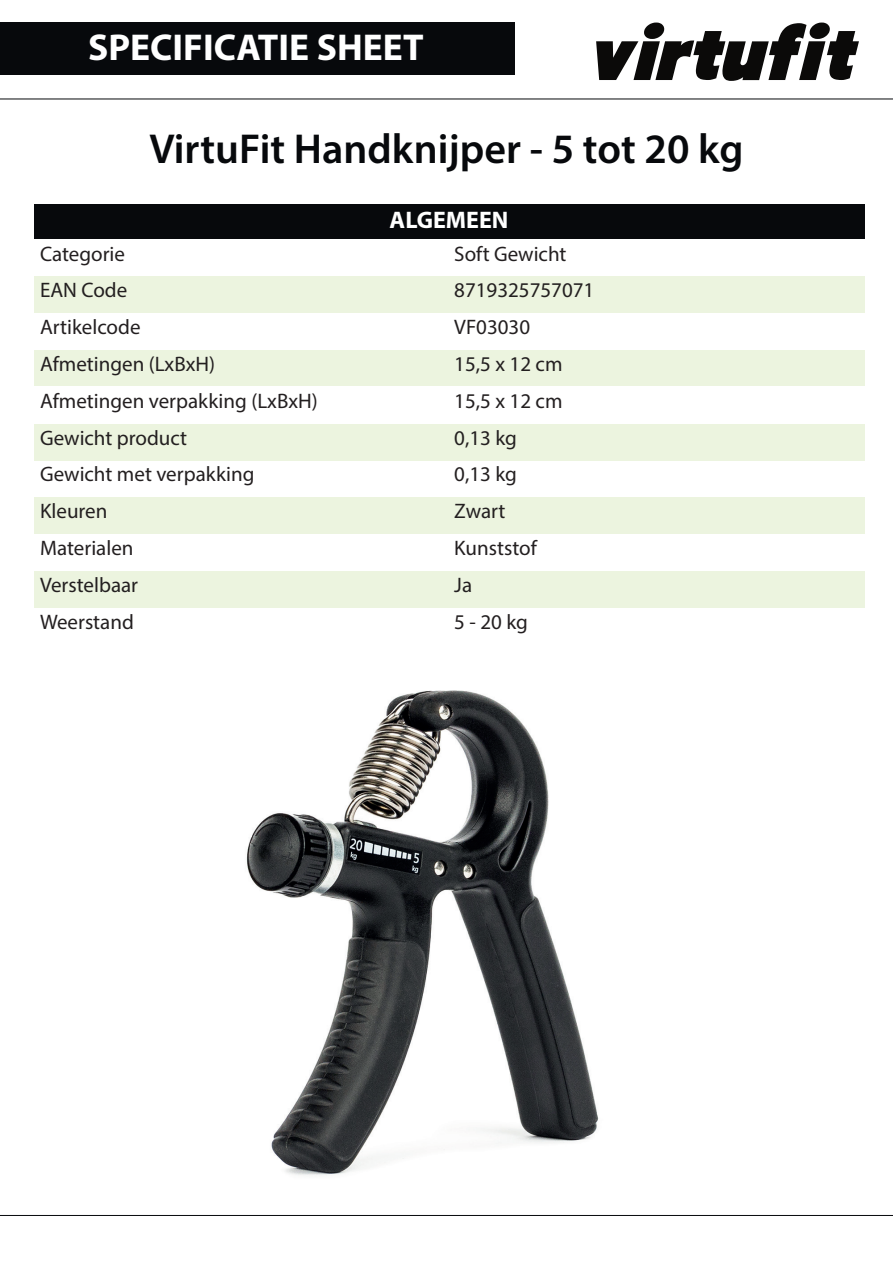
<style>
.page{position:relative;width:893px;height:1263px;background:#fff}
.page>*{position:absolute;margin:0;border:0;box-sizing:border-box;transform-origin:0 0}
.t1{font:600 42px "Myriad Pro";color:#07090c}
.t2{font:700 37.5px "Myriad Pro";color:#fff}
.t3{font:700 24px "Myriad Pro";color:#fff}
.t4{font:21px "Myriad Pro";color:#231f20}
</style>
<div class="page">
<div style="left:34px;top:350px;width:830px;height:36px;background:#ecf4df"></div>
<div style="left:34px;top:424px;width:830px;height:36px;background:#ecf4df"></div>
<div style="left:34px;top:497px;width:830px;height:37px;background:#ecf4df"></div>
<div style="left:34px;top:571px;width:830px;height:37px;background:#ecf4df"></div>
<div style="left:34px;top:276px;width:830px;height:37px;background:#ecf4df"></div>
<div style="left:0;top:23px;width:514px;height:52px;background:#07090c"></div>
<hr style="left:0;top:99px;width:893px;height:1px;background:#07090c">
<div style="left:34px;top:204px;width:830px;height:34px;background:#07090c"></div>
<hr style="left:0;top:1215px;width:893px;height:1px;background:#07090c">
<img style="left:246px;top:690px;width:353px;height:486px">
<svg style="left:596px;top:23px;width:263px;height:58px"></svg>
<h2 class="t2" style="left:88px;top:23px;width:337px">SPECIFICATIE SHEET</h2>
<h1 class="t1" style="left:150px;top:122px;width:595px">VirtuFit Handknijper - 5 tot 20 kg</h1>
<p class="t3" style="left:390px;top:204px;width:120px">ALGEMEEN</p>
<p class="t4" style="left:40px;top:241px;width:87px">Categorie</p>
<p class="t4" style="left:454px;top:241px;width:114px">Soft Gewicht</p>
<p class="t4" style="left:40px;top:277px;width:89px">EAN Code</p>
<p class="t4" style="left:454px;top:277px;width:142px">8719325757071</p>
<p class="t4" style="left:40px;top:314px;width:102px">Artikelcode</p>
<p class="t4" style="left:454px;top:314px;width:77px">VF03030</p>
<p class="t4" style="left:40px;top:351px;width:177px">Afmetingen (LxBxH)</p>
<p class="t4" style="left:454px;top:351px;width:110px">15,5 x 12 cm</p>
<p class="t4" style="left:40px;top:388px;width:279px">Afmetingen verpakking (LxBxH)</p>
<p class="t4" style="left:454px;top:388px;width:110px">15,5 x 12 cm</p>
<p class="t4" style="left:40px;top:424px;width:149px">Gewicht product</p>
<p class="t4" style="left:454px;top:424px;width:64px">0,13 kg</p>
<p class="t4" style="left:40px;top:461px;width:216px">Gewicht met verpakking</p>
<p class="t4" style="left:454px;top:461px;width:64px">0,13 kg</p>
<p class="t4" style="left:40px;top:498px;width:69px">Kleuren</p>
<p class="t4" style="left:454px;top:498px;width:53px">Zwart</p>
<p class="t4" style="left:40px;top:535px;width:95px">Materialen</p>
<p class="t4" style="left:454px;top:535px;width:84px">Kunststof</p>
<p class="t4" style="left:40px;top:572px;width:100px">Verstelbaar</p>
<p class="t4" style="left:454px;top:572px;width:19px">Ja</p>
<p class="t4" style="left:40px;top:608px;width:95px">Weerstand</p>
<p class="t4" style="left:454px;top:608px;width:75px">5 - 20 kg</p>
</div>
